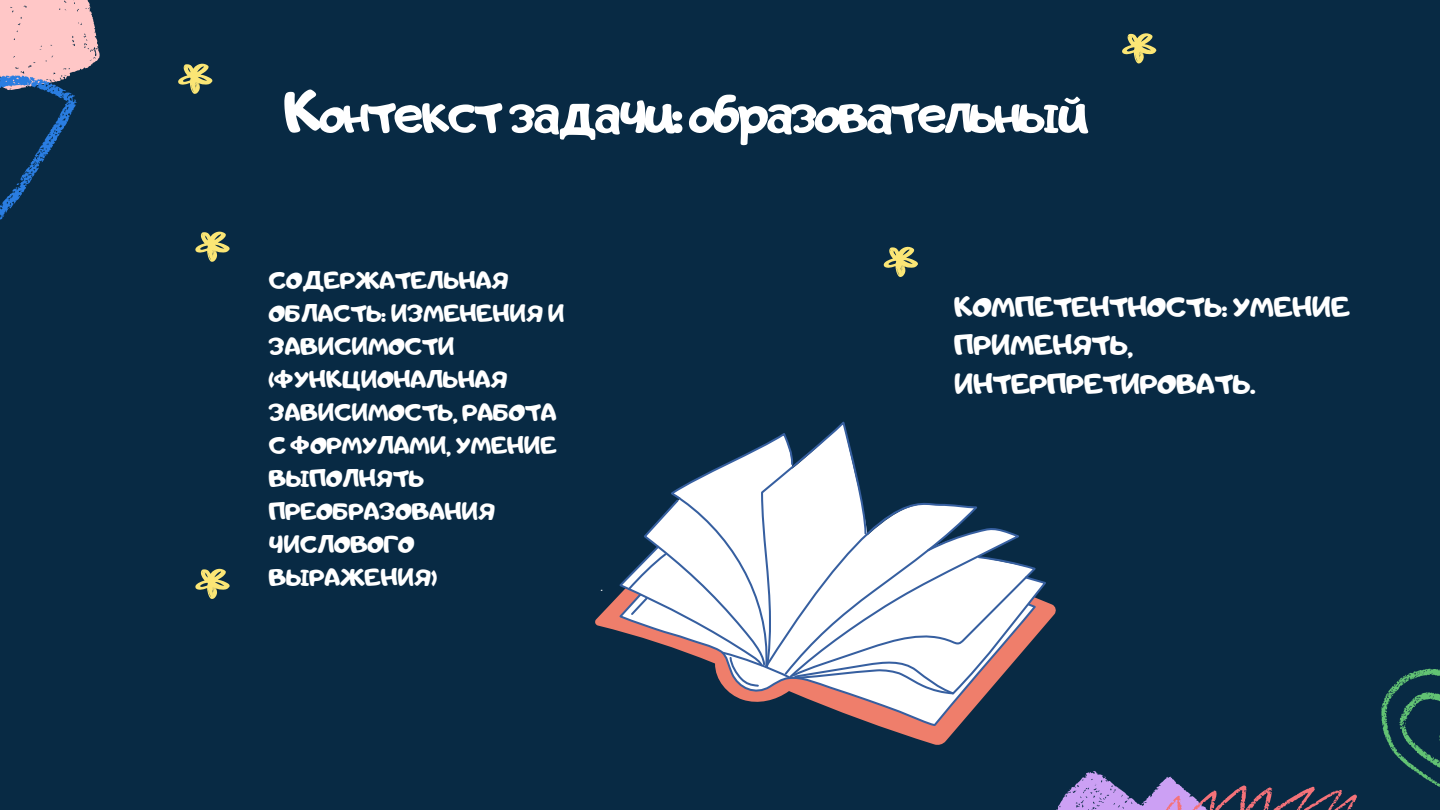
<style>
.page{position:relative;width:1440px;height:810px;background:#082a44}
.page>*{position:absolute;margin:0;border:0;box-sizing:border-box;transform-origin:0 0}
.t1{font:67.3px "Adigiana Extreme";letter-spacing:-.04em;color:#fff}
.t2{font:32.5px/38.7px "Adigiana Extreme";color:#fff}
.t3{font:28px/33px "Adigiana Extreme";color:#fff}
.t4{font:21px "Xarrovv";color:#fff}
</style>
<div class="page">
<svg style="left:195px;top:231px;width:35px;height:31px"></svg>
<svg style="left:195px;top:568px;width:35px;height:31px"></svg>
<svg style="left:178px;top:63px;width:34px;height:31px"></svg>
<svg style="left:1122px;top:33px;width:34px;height:31px"></svg>
<svg style="left:884px;top:246px;width:34px;height:31px"></svg>
<svg style="left:0;top:0;width:100px;height:220px"></svg>
<svg style="left:617px;top:422px;width:823px;height:388px"></svg>
<p class="t1" style="left:284px;top:67px;width:806px">Контекстзадачи:образовательный</p>
<p class="t3" style="left:269px;top:261px;width:297px">СОДЕРЖАТЕЛЬНАЯ<br>ОБЛАСТЬ: ИЗМЕНЕНИЯ И<br>ЗАВИСИМОСТИ (ФУНКЦИОНАЛЬНАЯ<br>ЗАВИСИМОСТЬ, РАБОТА<br>С ФОРМУЛАМИ, УМЕНИЕ<br>ВЫПОЛНЯТЬ<br>ПРЕОБРАЗОВАНИЯ<br>ЧИСЛОВОГО<br>ВЫРАЖЕНИЯ)</p>
<p class="t4" style="left:600px;top:568px;width:5px">.</p>
<p class="t2" style="left:954px;top:285px;width:397px">КОМПЕТЕНТНОСТЬ: УМЕНИЕ<br>ПРИМЕНЯТЬ,<br>ИНТЕРПРЕТИРОВАТЬ.</p>
</div>
